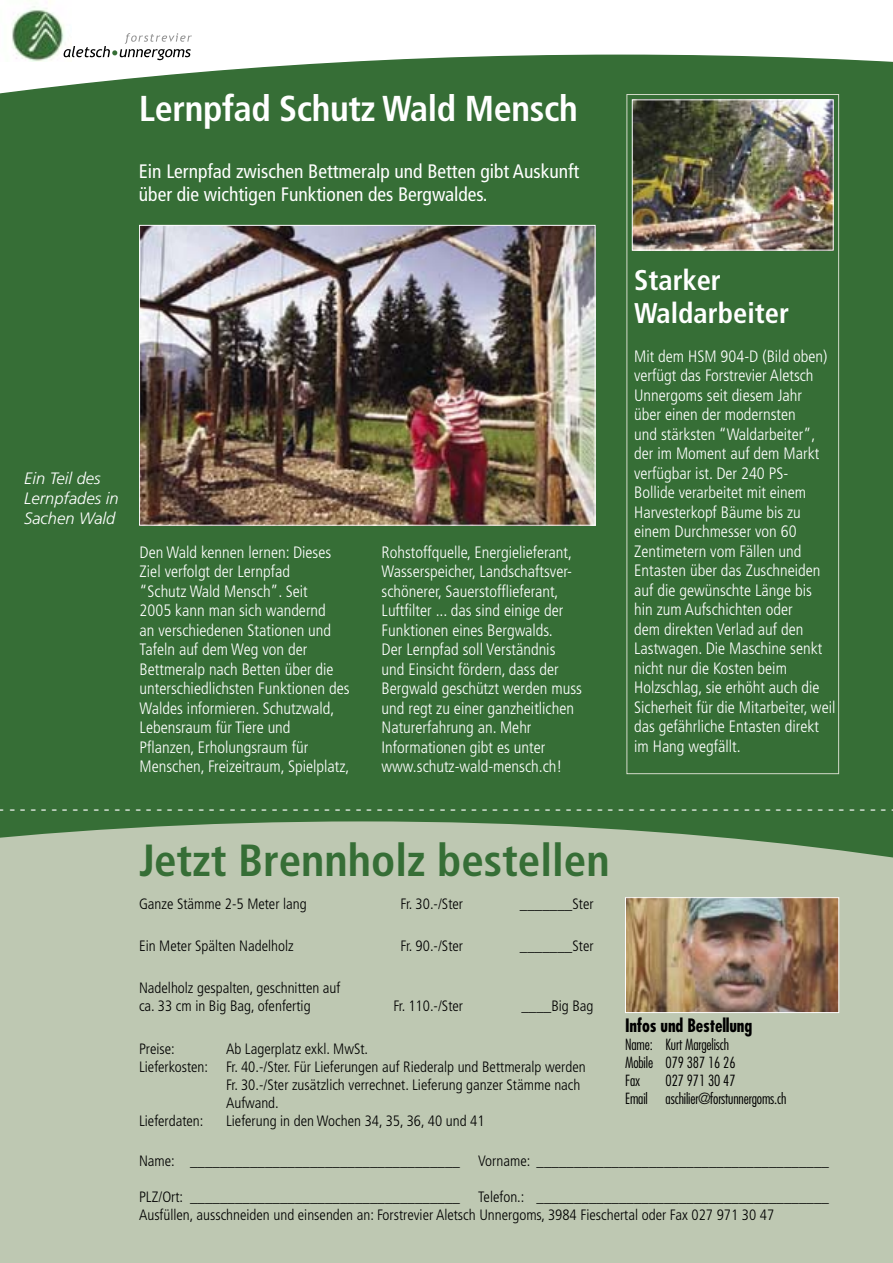
<style>
.page{position:relative;width:893px;height:1263px;background:#fff}
.page>*{position:absolute;margin:0;border:0;box-sizing:border-box;transform-origin:0 0}
.t1{font:700 condensed 45px "Frutiger LT Std";color:#366e36}
.Titel_Gross{font:700 condensed 36px "Frutiger LT Std";letter-spacing:-.01em;color:#fff}
.t2{font:700 condensed 28.5px/33px "Frutiger LT Std";color:#fff}
.Lead{font:condensed 19.5px/23.4px "Frutiger LT Std";color:#fff}
.t3{font:18px "Times";color:#fff}
.Absatzformat_1{font:700 condensed 18px "Futura Std";letter-spacing:-.01em;color:#000}
.t4{font:300 condensed 16.5px/19.5px "Frutiger LT Std";color:#fff}
.t5{font:italic 300 16.5px/19.8px "Frutiger LT Std";color:#fff}
.t6{font:300 condensed 15px/18px "Frutiger LT Std";color:#000}
.Absatzformat_1-2{font:300 condensed 15px "Futura Std";letter-spacing:-.01em;color:#000}
</style>
<div class="page">
<div style="left:0;top:55px;width:893px;height:766px;background:#366e36"></div>
<div style="left:0;top:821px;width:893px;height:442px;background:#bec8b2"></div>
<img style="left:0;top:6px;width:72px;height:55px">
<svg style="left:64px;top:33px;width:128px;height:27px"></svg>
<img style="left:627px;top:899px;width:210px;height:112px">
<div style="left:625px;top:897px;width:214px;height:116px;border:1px solid #fff"></div>
<img style="left:141px;top:227px;width:452px;height:297px">
<div style="left:139px;top:225px;width:456px;height:301px;border:1px solid #fff"></div>
<img style="left:634px;top:101px;width:198px;height:147px">
<div style="left:632px;top:99px;width:202px;height:151px;border:1px solid #fff"></div>
<div style="left:626px;top:94px;width:213px;height:680px;border:1px solid #d4daca"></div>
<p class="Titel_Gross" style="left:139px;top:87px;width:440px">Lernpfad Schutz Wald Mensch</p>
<p class="Lead" style="left:139px;top:159px;width:442px">Ein Lernpfad zwischen Bettmeralp und Betten gibt Auskunft über die wichtigen Funktionen des Bergwaldes.</p>
<p class="t5" style="left:24px;top:469px;width:96px">Ein Teil des<br>Lernpfades in<br>Sachen Wald</p>
<p class="t4" style="left:140px;top:542px;width:211px">Den Wald kennen lernen: Dieses<br>Ziel verfolgt der Lernpfad<br>“Schutz Wald Mensch”. Seit<br>2005 kann man sich wandernd<br>an verschiedenen Stationen und<br>Tafeln auf dem Weg von der<br>Bettmeralp nach Betten über die unterschiedlichsten Funktionen des<br>Waldes informieren. Schutzwald,<br>Lebensraum für Tiere und<br>Pflanzen, Erholungsraum für<br>Menschen, Freizeitraum, Spielplatz,</p>
<p class="t4" style="left:382px;top:542px;width:202px">Rohstoffquelle, Energielieferant,<br>Wasserspeicher, Landschaftsver&shy;schönerer, Sauerstofflieferant,<br>Luftfilter ... das sind einige der<br>Funktionen eines Bergwalds.<br>Der Lernpfad soll Verständnis und Einsicht fördern, dass der<br>Bergwald geschützt werden muss und regt zu einer ganzheitlichen<br>Naturerfahrung an. Mehr<br>Informationen gibt es unter www.schutz-wald-mensch.ch!</p>
<p class="t2" style="left:634px;top:263px;width:156px">Starker<br>Waldarbeiter</p>
<p class="t4" style="left:634px;top:346px;width:203px">Mit dem HSM 904-D (Bild oben) verfügt das Forstrevier Aletsch<br>Unnergoms seit diesem Jahr<br>über einen der modernsten<br>und stärksten “Waldarbeiter”, der im Moment auf dem Markt verfügbar ist. Der 240 PS-<br>Bollide verarbeitet mit einem<br>Harvesterkopf Bäume bis zu einem Durchmesser von 60<br>Zentimetern vom Fällen und<br>Entasten über das Zuschneiden auf die gewünschte Länge bis<br>hin zum Aufschichten oder<br>dem direkten Verlad auf den<br>Lastwagen. Die Maschine senkt nicht nur die Kosten beim<br>Holzschlag, sie erhöht auch die<br>Sicherheit für die Mitarbeiter, weil das gefährliche Entasten direkt im Hang wegfällt.</p>
<p class="t3" style="left:-1px;top:798px;width:889px">- - - - - - - - - - - - - - - - - - - - - - - - - - - - - - - - - - - - - - - - - - - - - - - - - - - - - - - - - - - - - - - - - - - - - - - - - - - - - - - - - - - - -</p>
<p class="t1" style="left:139px;top:834px;width:472px">Jetzt Brennholz bestellen</p>
<p class="t6" style="left:139px;top:894px;width:169px">Ganze Stämme 2-5 Meter lang</p>
<p class="t6" style="left:401px;top:894px;width:64px">Fr. 30.-/Ster</p>
<p class="t6" style="left:520px;top:894px;width:75px">_______Ster</p>
<p class="t6" style="left:139px;top:936px;width:156px">Ein Meter Spälten Nadelholz</p>
<p class="t6" style="left:401px;top:936px;width:64px">Fr. 90.-/Ster</p>
<p class="t6" style="left:520px;top:936px;width:75px">_______Ster</p>
<p class="t6" style="left:139px;top:978px;width:203px">Nadelholz gespalten, geschnitten auf</p>
<p class="t6" style="left:139px;top:996px;width:173px">ca. 33 cm in Big Bag, ofenfertig</p>
<p class="t6" style="left:393px;top:996px;width:71px">Fr. 110.-/Ster</p>
<p class="t6" style="left:521px;top:996px;width:74px">____Big Bag</p>
<p class="t6" style="left:139px;top:1040px;width:37px">Preise:</p>
<p class="t6" style="left:226px;top:1040px;width:144px">Ab Lagerplatz exkl. MwSt.</p>
<p class="t6" style="left:226px;top:1058px;width:361px;text-indent:-87px">Lieferkosten: Fr. 40.-/Ster. Für Lieferungen auf Riederalp und Bettmeralp werden<br>Fr. 30.-/Ster zusätzlich verrechnet. Lieferung ganzer Stämme nach<br>Aufwand.</p>
<p class="t6" style="left:139px;top:1112px;width:66px">Lieferdaten:</p>
<p class="t6" style="left:226px;top:1112px;width:260px">Lieferung in den Wochen 34, 35, 36, 40 und 41</p>
<p class="Absatzformat_1" style="left:625px;top:1014px;width:129px">Infos und Bestellung</p>
<p class="Absatzformat_1-2" style="left:625px;top:1036px;width:106px">Name: Kurt Margelisch</p>
<p class="Absatzformat_1-2" style="left:625px;top:1054px;width:112px">Mobile 079 387 16 26</p>
<p class="Absatzformat_1-2" style="left:625px;top:1072px;width:17px">Fax</p>
<p class="Absatzformat_1-2" style="left:666px;top:1072px;width:71px">027 971 30 47</p>
<p class="Absatzformat_1-2" style="left:625px;top:1090px;width:163px">Email aschilier@forstunnergoms.ch</p>
<p class="t6" style="left:139px;top:1152px;width:692px">Name: ____________________________________ Vorname: _______________________________________</p>
<p class="t6" style="left:139px;top:1188px;width:692px">PLZ/Ort: ____________________________________ Telefon.: _______________________________________</p>
<p class="t6" style="left:139px;top:1206px;width:637px">Ausfüllen, ausschneiden und einsenden an: Forstrevier Aletsch Unnergoms, 3984 Fieschertal oder Fax 027 971 30 47</p>
</div>
